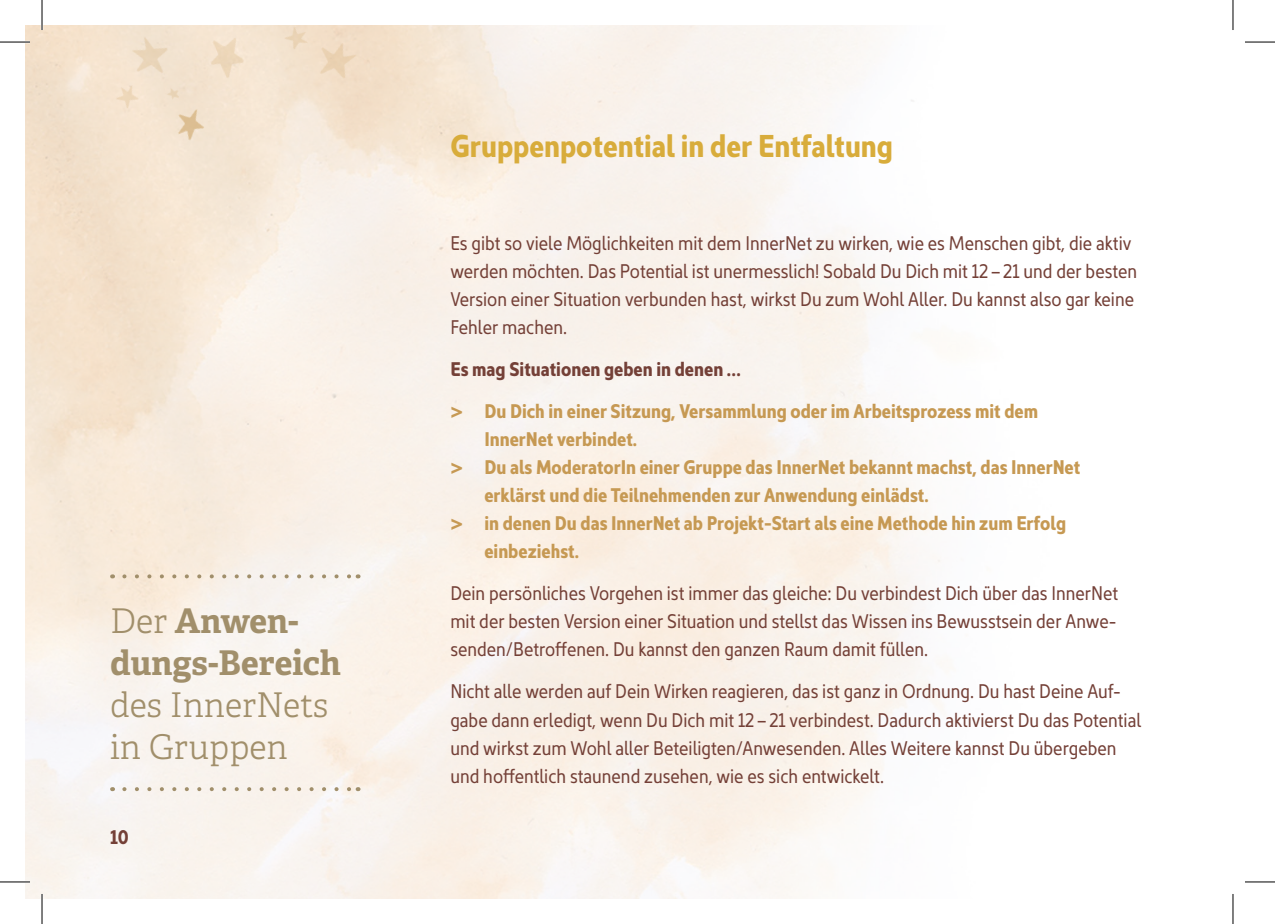
<style>
.page{position:relative;width:1275px;height:924px;background:#fff}
.page>*{position:absolute;margin:0;border:0;box-sizing:border-box;transform-origin:0 0}
.t1{font:700 34px/42px "Adelle PE";color:#a18f6b}
.t2{font:34px/42px "Adelle PE Lt";color:#a18f6b}
.t3{font:32px "Kyrial Sans Pro Bold Cond";color:#d8ac3b}
.t4{font:20px/28px "Kyrial Sans Pro Regular Cond";color:#744037}
.t5{font:20px "Kyrial Sans Pro Bold Cond";color:#c69953}
.t6{font:20px "Kyrial Sans Pro Bold Cond";color:#744037}
.s1{font-family:"Adelle PE Lt";font-weight:400}
</style>
<div class="page">
<svg style="left:124px;top:574px;width:227px;height:4px"></svg>
<svg style="left:124px;top:786px;width:227px;height:4px"></svg>
<img style="left:123px;top:28px;width:54px;height:54px">
<img style="left:310px;top:34px;width:54px;height:54px">
<img style="left:169px;top:102px;width:42px;height:43px">
<img style="left:198px;top:29px;width:53px;height:56px">
<img style="left:164px;top:86px;width:17px;height:16px">
<img style="left:110px;top:78px;width:35px;height:35px">
<img style="left:278px;top:25px;width:36px;height:31px">
<hr style="left:0;top:42px;width:30px;height:1px;background:#000">
<hr style="left:1245px;top:42px;width:30px;height:1px;background:#000">
<hr style="left:0;top:881px;width:30px;height:1px;background:#000">
<hr style="left:1245px;top:881px;width:30px;height:1px;background:#000">
<hr style="left:42px;top:0;width:1px;height:30px;background:#000">
<hr style="left:42px;top:893px;width:1px;height:30px;background:#000">
<hr style="left:1232px;top:0;width:1px;height:30px;background:#000">
<hr style="left:1232px;top:893px;width:1px;height:30px;background:#000">
<h1 class="t1" style="left:110px;top:598px;width:232px"><span class="s1">Der</span> Anwen&shy;dungs-Bereich</h1>
<h1 class="t2" style="left:110px;top:682px;width:220px">des InnerNets in Gruppen</h1>
<p class="t6" style="left:110px;top:822px;width:20px">10</p>
<h2 class="t3" style="left:450px;top:122px;width:444px">Gruppenpotential in der Entfaltung</h2>
<p class="t4" style="left:450px;top:228px;width:688px">Es gibt so viele Möglichkeiten mit dem InnerNet zu wirken, wie es Menschen gibt, die aktiv werden möchten. Das Potential ist unermesslich! Sobald Du Dich mit 12 – 21 und der besten Version einer Situation verbunden hast, wirkst Du zum Wohl Aller. Du kannst also gar keine Fehler machen.</p>
<p class="t6" style="left:450px;top:354px;width:292px">Es mag Situationen geben in denen …</p>
<p class="t5" style="left:450px;top:396px;width:589px">&gt; Du Dich in einer Sitzung, Versammlung oder im Arbeitsprozess mit dem</p>
<p class="t5" style="left:484px;top:424px;width:154px">InnerNet verbindet.</p>
<p class="t5" style="left:450px;top:452px;width:631px">&gt; Du als ModeratorIn einer Gruppe das InnerNet bekannt machst, das InnerNet</p>
<p class="t5" style="left:484px;top:480px;width:446px">erklärst und die Teilnehmenden zur Anwendung einlädst.</p>
<p class="t5" style="left:450px;top:508px;width:617px">&gt; in denen Du das InnerNet ab Projekt-Start als eine Methode hin zum Erfolg</p>
<p class="t5" style="left:484px;top:536px;width:96px">einbeziehst.</p>
<p class="t4" style="left:450px;top:578px;width:669px;text-align:justify">Dein persönliches Vorgehen ist immer das gleiche: Du verbindest Dich über das InnerNet mit der besten Version einer Situation und stellst das Wissen ins Bewusstsein der Anwe&shy;senden/Betroffenen. Du kannst den ganzen Raum damit füllen.</p>
<p class="t4" style="left:450px;top:676px;width:692px">Nicht alle werden auf Dein Wirken reagieren, das ist ganz in Ordnung. Du hast Deine Auf&shy;gabe dann erledigt, wenn Du Dich mit 12 – 21 verbindest. Dadurch aktivierst Du das Potential und wirkst zum Wohl aller Beteiligten/Anwesenden. Alles Weitere kannst Du übergeben und hoffentlich staunend zusehen, wie es sich entwickelt.</p>
</div>
